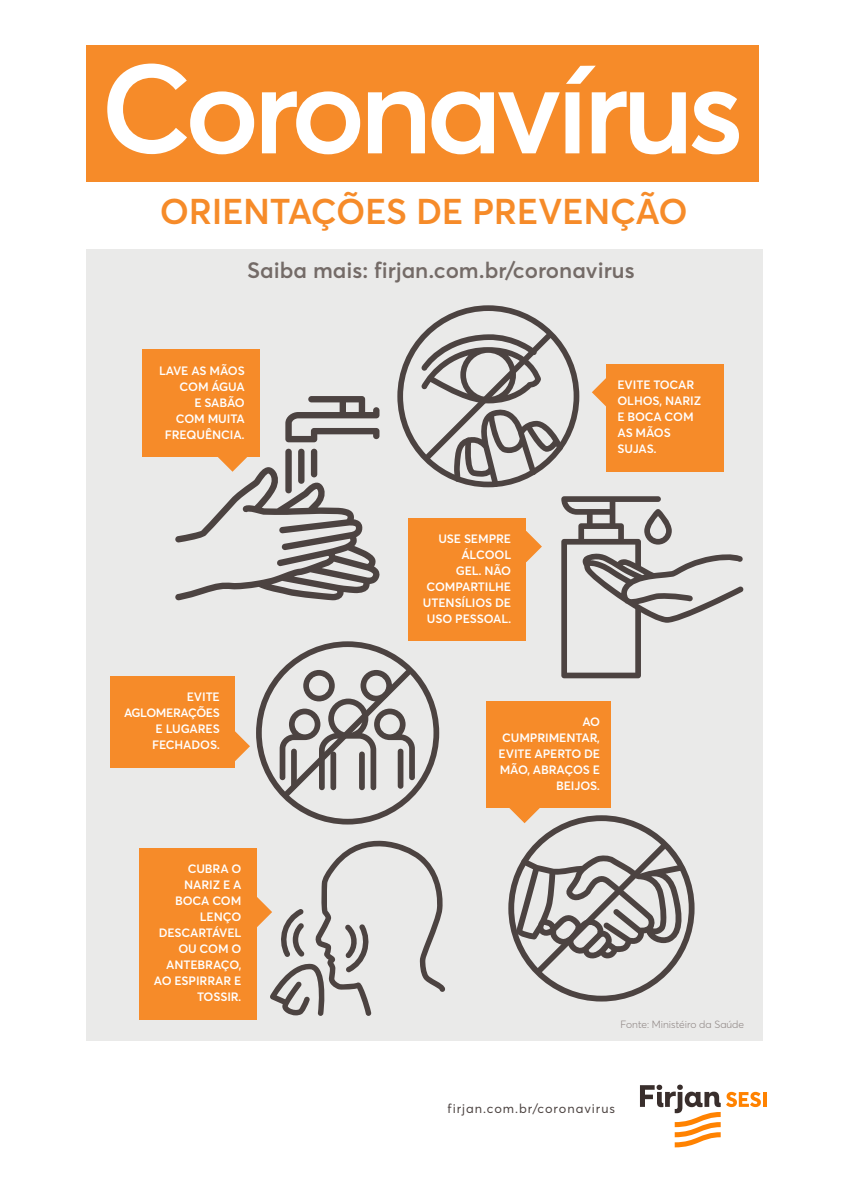
<style>
.page{position:relative;width:842px;height:1191px;background:#fff}
.page>*{position:absolute;margin:0;border:0;box-sizing:border-box;transform-origin:0 0}
.t1{font:600 125px "Averta";letter-spacing:-.055em;color:#fff}
.t2{font:600 35.4px "Averta";letter-spacing:-.01em;color:#f68b29}
.t3{font:600 22.1px "Averta";color:#746b67}
.t4{font:12.7px "Averta";letter-spacing:.075em;color:#4c4341}
.t5{font:600 12px/16px "Averta";letter-spacing:-.01em;color:#fff;text-align:right}
.t6{font:300 10.3px "Averta";color:#8b8280}
</style>
<div class="page">
<div style="left:86px;top:249px;width:677px;height:791px;background:#eaeae9"></div>
<hr style="left:763px;top:1092px;width:3px;height:14px;background:#ff8200">
<svg style="left:640px;top:1084px;width:121px;height:63px"></svg>
<div style="left:86px;top:45px;width:672px;height:136px;background:#f68b29"></div>
<svg style="left:397px;top:305px;width:182px;height:182px"></svg>
<svg style="left:561px;top:496px;width:183px;height:182px"></svg>
<svg style="left:256px;top:641px;width:183px;height:183px"></svg>
<div style="left:142px;top:350px;width:117px;height:107px;background:#f68b29"></div>
<svg style="left:175px;top:396px;width:205px;height:204px"></svg>
<div style="left:606px;top:364px;width:118px;height:107px;background:#f68b29"></div>
<svg style="left:592px;top:378px;width:14px;height:29px"></svg>
<div style="left:409px;top:518px;width:117px;height:122px;background:#f68b29"></div>
<svg style="left:526px;top:531px;width:16px;height:31px"></svg>
<div style="left:110px;top:676px;width:125px;height:92px;background:#f68b29"></div>
<svg style="left:235px;top:731px;width:15px;height:30px"></svg>
<div style="left:139px;top:848px;width:117px;height:171px;background:#f68b29"></div>
<svg style="left:256px;top:840px;width:189px;height:176px"></svg>
<div style="left:486px;top:701px;width:124px;height:107px;background:#f68b29"></div>
<svg style="left:508px;top:792px;width:186px;height:209px"></svg>
<p class="t1" style="left:100px;top:21px;width:645px">Coronavírus</p>
<p class="t2" style="left:160px;top:187px;width:529px">ORIENTAÇÕES DE PREVENÇÃO</p>
<p class="t3" style="left:247px;top:255px;width:389px">Saiba mais: firjan.com.br/coronavirus</p>
<p class="t5" style="left:159px;top:362px;width:87px">LAVE AS MÃOS<br>COM ÁGUA<br>E SABÃO<br>COM MUITA<br>FREQUÊNCIA.</p>
<p class="t5" style="left:124px;top:688px;width:97px">EVITE<br>AGLOMERAÇÕES<br>E LUGARES<br>FECHADOS.</p>
<p class="t5" style="left:154px;top:860px;width:89px">CUBRA O<br>NARIZ E A<br>BOCA COM<br>LENÇO<br>DESCARTÁVEL<br>OU COM O<br>ANTEBRAÇO,<br>AO ESPIRRAR E<br>TOSSIR.</p>
<p class="t5" style="left:423px;top:530px;width:90px">USE SEMPRE<br>ÁLCOOL<br>GEL. NÃO<br>COMPARTILHE<br>UTENSÍLIOS DE<br>USO PESSOAL.</p>
<p class="t5" style="left:617px;top:376px;width:85px;text-align:left">EVITE TOCAR<br>OLHOS, NARIZ<br>E BOCA COM<br>AS MÃOS<br>SUJAS.</p>
<p class="t5" style="left:499px;top:713px;width:103px">AO<br>CUMPRIMENTAR,<br>EVITE APERTO DE<br>MÃO, ABRAÇOS E<br>BEIJOS.</p>
<p class="t6" style="left:621px;top:1017px;width:125px">Fonte: Ministéiro da Saúde</p>
<p class="t4" style="left:448px;top:1099px;width:169px">firjan.com.br/coronavirus</p>
</div>
